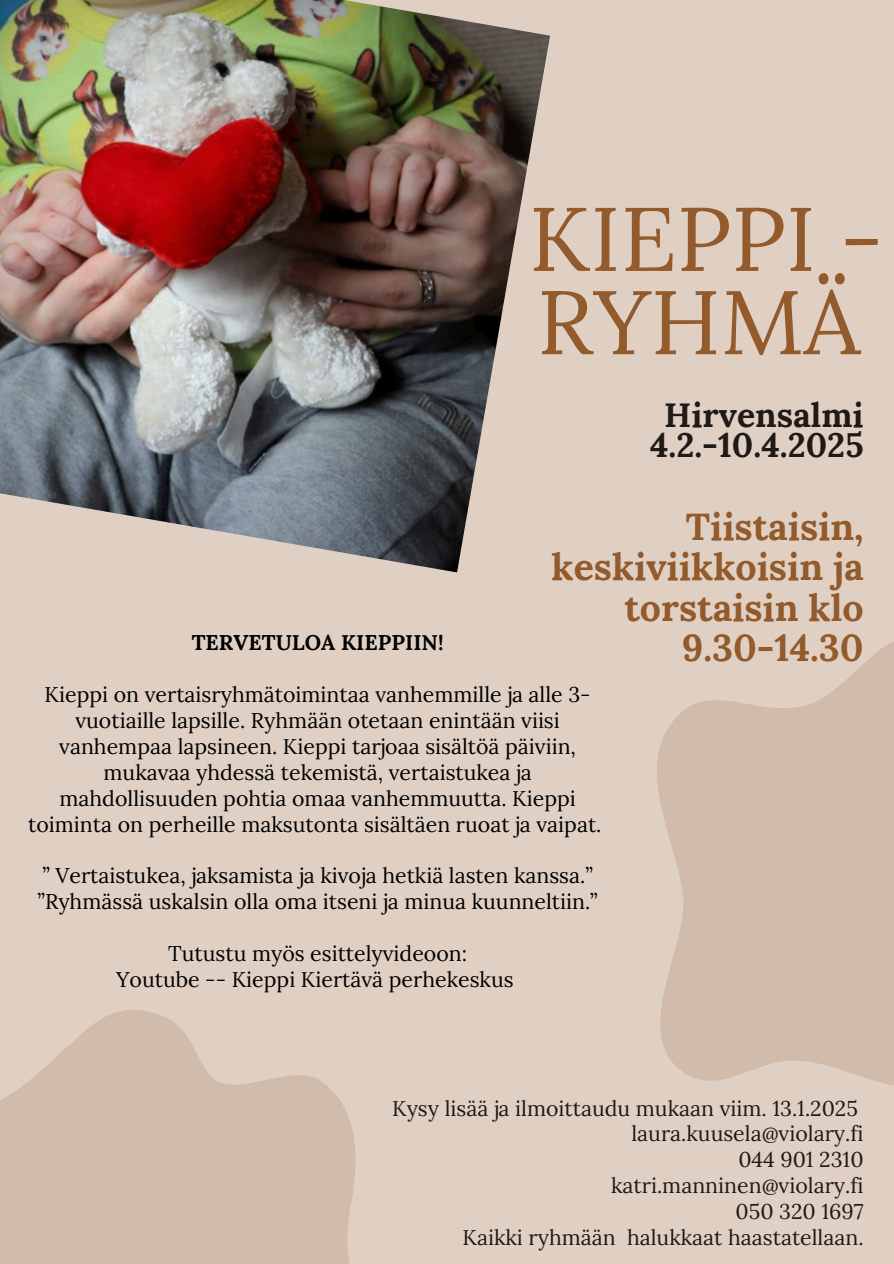
<style>
.page{position:relative;width:894px;height:1264px;background:#fff}
.page>*{position:absolute;margin:0;border:0;box-sizing:border-box;transform-origin:0 0}
.t1{font:90px/83.2px "Lora";color:#935b2c}
.t2{font:700 37.35px/40.5px "Lora";color:#935b2c;text-align:right}
.t3{font:700 33.75px/30.3px "Lora";color:#201a17;text-align:center}
.t4{font:21.3px/25.8px "Lora";color:#000;text-align:center}
.t5{font:21.3px "Lora";color:#201a17}
.t6{font:700 21.3px "Lora";color:#000}
</style>
<div class="page">
<div style="left:0;top:0;width:893px;height:1263px;background:#e0d0c4"></div>
<img style="left:0;top:0;width:550px;height:572px">
<svg style="left:0;top:1010px;width:356px;height:253px;fill:#d1bcac"></svg>
<svg style="left:657px;top:642px;width:236px;height:443px;fill:#d1bcac"></svg>
<p class="t1" style="left:528px;top:196px;width:356px">KIEPPI -<br>RYHMÄ</p>
<h1 class="t3" style="left:649px;top:399px;width:215px">Hirvensalmi<br>4.2.-10.4.2025</h1>
<h2 class="t2" style="left:551px;top:506px;width:313px">Tiistaisin, keskiviikkoisin ja torstaisin klo</h2>
<p class="t6" style="left:192px;top:629px;width:253px">TERVETULOA KIEPPIIN!</p>
<h2 class="t2" style="left:681px;top:627px;width:183px">9.30-14.30</h2>
<p class="t4" style="left:28px;top:681px;width:574px">Kieppi on vertaisryhmätoimintaa vanhemmille ja alle 3- vuotiaille lapsille. Ryhmään otetaan enintään viisi vanhempaa lapsineen. Kieppi tarjoaa sisältöä päiviin, mukavaa yhdessä tekemistä, vertaistukea ja mahdollisuuden pohtia omaa vanhemmuutta. Kieppi toiminta on perheille maksutonta sisältäen ruoat ja vaipat.</p>
<h3 class="t4" style="left:42px;top:862px;width:551px">” Vertaistukea, jaksamista ja kivoja hetkiä lasten kanssa.”</h3>
<p class="t4" style="left:38px;top:888px;width:561px">”Ryhmässä uskalsin olla oma itseni ja minua kuunneltiin.”</p>
<p class="t4" style="left:168px;top:940px;width:300px">Tutustu myös esittelyvideoon:</p>
<p class="t4" style="left:116px;top:966px;width:399px">Youtube -- Kieppi Kiertävä perhekeskus</p>
<p class="t5" style="left:392px;top:1094px;width:467px">Kysy lisää ja ilmoittaudu mukaan viim. 13.1.2025</p>
<p class="t5" style="left:631px;top:1119px;width:233px">laura.kuusela@violary.fi</p>
<p class="t5" style="left:738px;top:1145px;width:127px">044 901 2310</p>
<p class="t5" style="left:611px;top:1171px;width:254px">katri.manninen@violary.fi</p>
<p class="t5" style="left:735px;top:1197px;width:130px">050 320 1697</p>
<p class="t5" style="left:462px;top:1223px;width:402px">Kaikki ryhmään halukkaat haastatellaan.</p>
</div>
